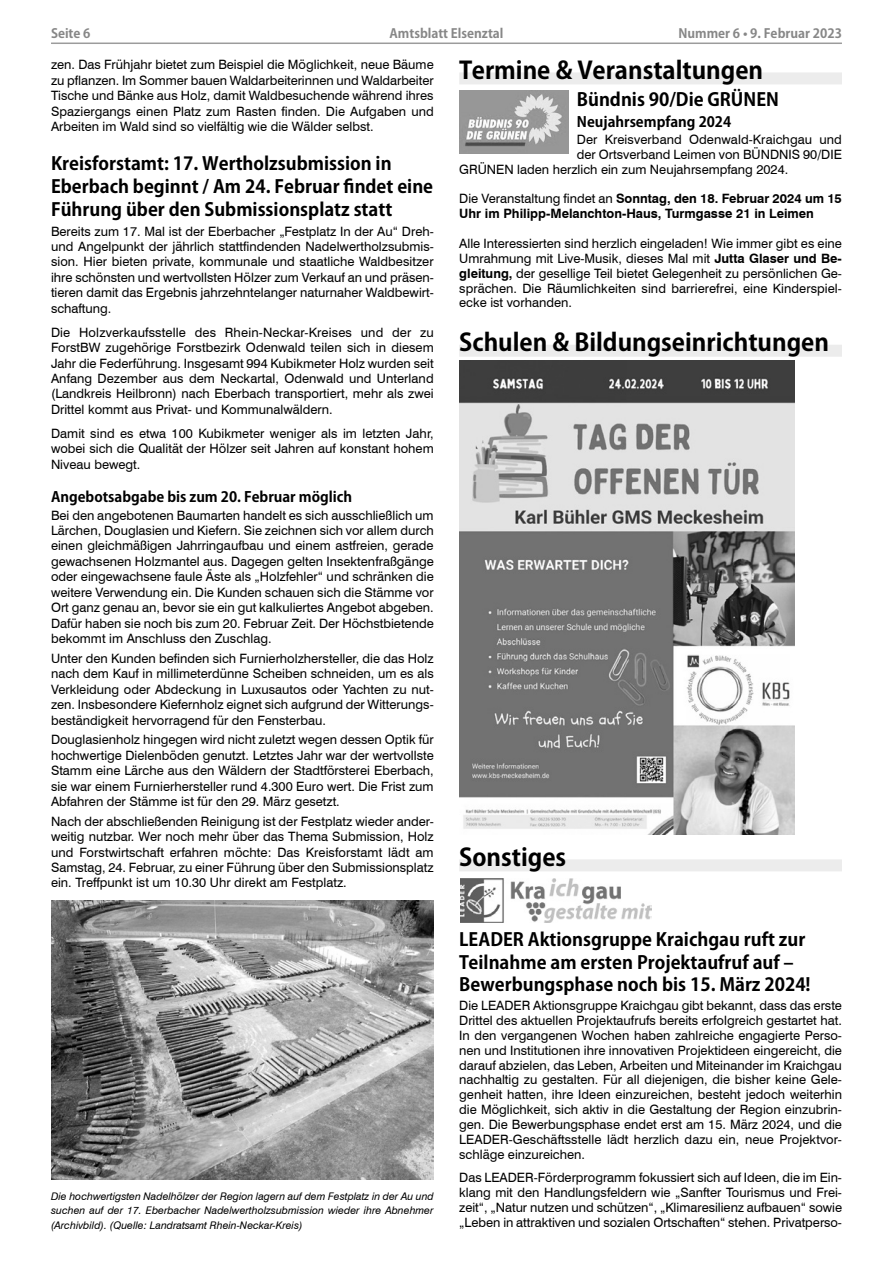
<style>
.page{position:relative;width:893px;height:1263px;background:#fff}
.page>*{position:absolute;margin:0;border:0;box-sizing:border-box;transform-origin:0 0}
.Überschrift_1_Kozuka{font:700 24px "Koz Go Pro";color:#000}
.Überschrift2_Kozuka{font:700 18px/23.1px "Koz Go Pro";color:#000}
.Überschrift_3_Kozuka{font:700 14.25px "Koz Go Pro";color:#000}
.Fließtext_8_5{font:12.9px/15.5px "Swiss 721 BT";color:#000;text-align:justify}
.Fließtext_8_5-2{font:700 12.9px/14.9px "Swiss 721 BT";color:#000}
.t1{font:700 12.75px "Koz Go Pro";color:#878787}
.Fließtext_8_5-3{font:italic 10.5px/13.2px "Swiss 721 BT";color:#000}
.s1{font-weight:400}
.s2{font-weight:700}
</style>
<div class="page">
<hr style="left:51px;top:43px;width:791px;height:1px;background:#9c9c9c">
<img style="left:51px;top:901px;width:383px;height:278px">
<div style="left:459px;top:72px;width:383px;height:12px;background:#ececec"></div>
<div style="left:459px;top:345px;width:383px;height:12px;background:#ececec"></div>
<div style="left:459px;top:859px;width:383px;height:12px;background:#ececec"></div>
<img style="left:459px;top:361px;width:335px;height:473px">
<img style="left:460px;top:878px;width:191px;height:44px">
<img style="left:459px;top:90px;width:109px;height:63px">
<p class="t1" style="left:51px;top:25px;width:41px">Seite 6</p>
<p class="t1" style="left:389px;top:25px;width:116px">Amtsblatt Elsenztal</p>
<p class="t1" style="left:678px;top:25px;width:165px">Nummer 6 • 9. Februar 2023</p>
<p class="Fließtext_8_5" style="left:51px;top:57px;width:384px">zen. Das Frühjahr bietet zum Beispiel die Möglichkeit, neue Bäume zu pflanzen. Im Sommer bauen Waldarbeiterinnen und Waldarbeiter Tische und Bänke aus Holz, damit Waldbesuchende während ihres Spaziergangs einen Platz zum Rasten finden. Die Aufgaben und Arbeiten im Wald sind so vielfältig wie die Wälder selbst.</p>
<p class="Überschrift2_Kozuka" style="left:51px;top:153px;width:384px">Kreisforstamt: 17. Wertholzsubmission in<br>Eberbach beginnt / Am 24. Februar findet eine<br>Führung über den Submissionsplatz statt</p>
<p class="Fließtext_8_5" style="left:51px;top:223px;width:384px">Bereits zum 17. Mal ist der Eberbacher „Festplatz In der Au“ Dreh&shy;und Angelpunkt der jährlich stattfindenden Nadelwertholzsubmis&shy;sion. Hier bieten private, kommunale und staatliche Waldbesitzer ihre schönsten und wertvollsten Hölzer zum Verkauf an und präsen&shy;tieren damit das Ergebnis jahrzehntelanger naturnaher Waldbewirt&shy;schaftung.</p>
<p class="Fließtext_8_5" style="left:51px;top:324px;width:384px">Die Holzverkaufsstelle des Rhein-Neckar-Kreises und der zu ForstBW zugehörige Forstbezirk Odenwald teilen sich in diesem Jahr die Federführung. Insgesamt 994 Kubikmeter Holz wurden seit Anfang Dezember aus dem Neckartal, Odenwald und Unterland (Landkreis Heilbronn) nach Eberbach transportiert, mehr als zwei Drittel kommt aus Privat- und Kommunalwäldern.</p>
<p class="Fließtext_8_5" style="left:51px;top:425px;width:384px">Damit sind es etwa 100 Kubikmeter weniger als im letzten Jahr, wobei sich die Qualität der Hölzer seit Jahren auf konstant hohem Niveau bewegt.</p>
<p class="Überschrift_3_Kozuka" style="left:51px;top:488px;width:303px">Angebotsabgabe bis zum 20. Februar möglich</p>
<p class="Fließtext_8_5" style="left:51px;top:507px;width:384px">Bei den angebotenen Baumarten handelt es sich ausschließlich um Lärchen, Douglasien und Kiefern. Sie zeichnen sich vor allem durch einen gleichmäßigen Jahrringaufbau und einem astfreien, gerade gewachsenen Holzmantel aus. Dagegen gelten Insektenfraßgänge oder eingewachsene faule Äste als „Holzfehler“ und schränken die weitere Verwendung ein. Die Kunden schauen sich die Stämme vor Ort ganz genau an, bevor sie ein gut kalkuliertes Angebot abgeben.<br>Dafür haben sie noch bis zum 20. Februar Zeit. Der Höchstbietende bekommt im Anschluss den Zuschlag.</p>
<p class="Fließtext_8_5" style="left:51px;top:650px;width:384px">Unter den Kunden befinden sich Furnierholzhersteller, die das Holz nach dem Kauf in millimeterdünne Scheiben schneiden, um es als Verkleidung oder Abdeckung in Luxusautos oder Yachten zu nut&shy;zen. Insbesondere Kiefernholz eignet sich aufgrund der Witterungs&shy;beständigkeit hervorragend für den Fensterbau.</p>
<p class="Fließtext_8_5" style="left:51px;top:731px;width:384px">Douglasienholz hingegen wird nicht zuletzt wegen dessen Optik für hochwertige Dielenböden genutzt. Letztes Jahr war der wertvollste Stamm eine Lärche aus den Wäldern der Stadtförsterei Eberbach, sie war einem Furnierhersteller rund 4.300 Euro wert. Die Frist zum Abfahren der Stämme ist für den 29. März gesetzt.</p>
<p class="Fließtext_8_5" style="left:51px;top:813px;width:384px">Nach der abschließenden Reinigung ist der Festplatz wieder ander&shy;weitig nutzbar. Wer noch mehr über das Thema Submission, Holz und Forstwirtschaft erfahren möchte: Das Kreisforstamt lädt am Samstag, 24. Februar, zu einer Führung über den Submissionsplatz ein. Treffpunkt ist um 10.30 Uhr direkt am Festplatz.</p>
<p class="Überschrift_1_Kozuka" style="left:459px;top:55px;width:305px">Termine &amp; Veranstaltungen</p>
<p class="Überschrift2_Kozuka" style="left:577px;top:89px;width:204px">Bündnis 90/Die GRÜNEN</p>
<p class="Überschrift_3_Kozuka" style="left:577px;top:113px;width:156px">Neujahrsempfang 2024</p>
<p class="Fließtext_8_5" style="left:577px;top:131px;width:267px">Der Kreisverband Odenwald-Kraichgau und</p>
<p class="Fließtext_8_5" style="left:577px;top:146px;width:267px">der Ortsverband Leimen von BÜNDNIS 90/DIE</p>
<p class="Fließtext_8_5" style="left:459px;top:161px;width:331px">GRÜNEN laden herzlich ein zum Neujahrsempfang 2024.</p>
<p class="Fließtext_8_5-2" style="left:459px;top:191px;width:384px"><span class="s1">Die Veranstaltung findet an</span> Sonntag, den 18. Februar 2024 um 15<br>Uhr im Philipp-Melanchton-Haus, Turmgasse 21 in Leimen</p>
<p class="Fließtext_8_5" style="left:459px;top:235px;width:384px;line-height:14.9px">Alle Interessierten sind herzlich eingeladen! Wie immer gibt es eine Umrahmung mit Live-Musik, dieses Mal mit <span class="s2">Jutta Glaser und Be&shy;gleitung,</span> der gesellige Teil bietet Gelegenheit zu persönlichen Ge&shy;sprächen. Die Räumlichkeiten sind barrierefrei, eine Kinderspiel&shy;ecke ist vorhanden.</p>
<p class="Überschrift_1_Kozuka" style="left:459px;top:327px;width:371px">Schulen &amp; Bildungseinrichtungen</p>
<p class="Überschrift_1_Kozuka" style="left:459px;top:841px;width:108px">Sonstiges</p>
<p class="Fließtext_8_5-3" style="left:51px;top:1190px;width:384px">Die hochwertigsten Nadelhölzer der Region lagern auf dem Festplatz in der Au und suchen auf der 17. Eberbacher Nadelwertholzsubmission wieder ihre Abnehmer</p>
<p class="Fließtext_8_5-3" style="left:51px;top:1218px;width:253px">(Archivbild). (Quelle: Landratsamt Rhein-Neckar-Kreis)</p>
<p class="Überschrift2_Kozuka" style="left:459px;top:929px;width:353px;line-height:22.5px">LEADER Aktionsgruppe Kraichgau ruft zur<br>Teilnahme am ersten Projektaufruf auf –<br>Bewerbungsphase noch bis 15. März 2024!</p>
<p class="Fließtext_8_5" style="left:459px;top:998px;width:384px;line-height:14.9px">Die LEADER Aktionsgruppe Kraichgau gibt bekannt, dass das erste Drittel des aktuellen Projektaufrufs bereits erfolgreich gestartet hat.<br>In den vergangenen Wochen haben zahlreiche engagierte Perso&shy;nen und Institutionen ihre innovativen Projektideen eingereicht, die darauf abzielen, das Leben, Arbeiten und Miteinander im Kraichgau nachhaltig zu gestalten. Für all diejenigen, die bisher keine Gele&shy;genheit hatten, ihre Ideen einzureichen, besteht jedoch weiterhin die Möglichkeit, sich aktiv in die Gestaltung der Region einzubrin&shy;gen. Die Bewerbungsphase endet erst am 15. März 2024, und die LEADER-Geschäftsstelle lädt herzlich dazu ein, neue Projektvor&shy;schläge einzureichen.</p>
<p class="Fließtext_8_5" style="left:459px;top:1169px;width:384px;line-height:14.9px">Das LEADER-Förderprogramm fokussiert sich auf Ideen, die im Ein&shy;klang mit den Handlungsfeldern wie „Sanfter Tourismus und Frei&shy;zeit“, „Natur nutzen und schützen“, „Klimaresilienz aufbauen“ sowie „Leben in attraktiven und sozialen Ortschaften“ stehen. Privatperso-</p>
</div>
